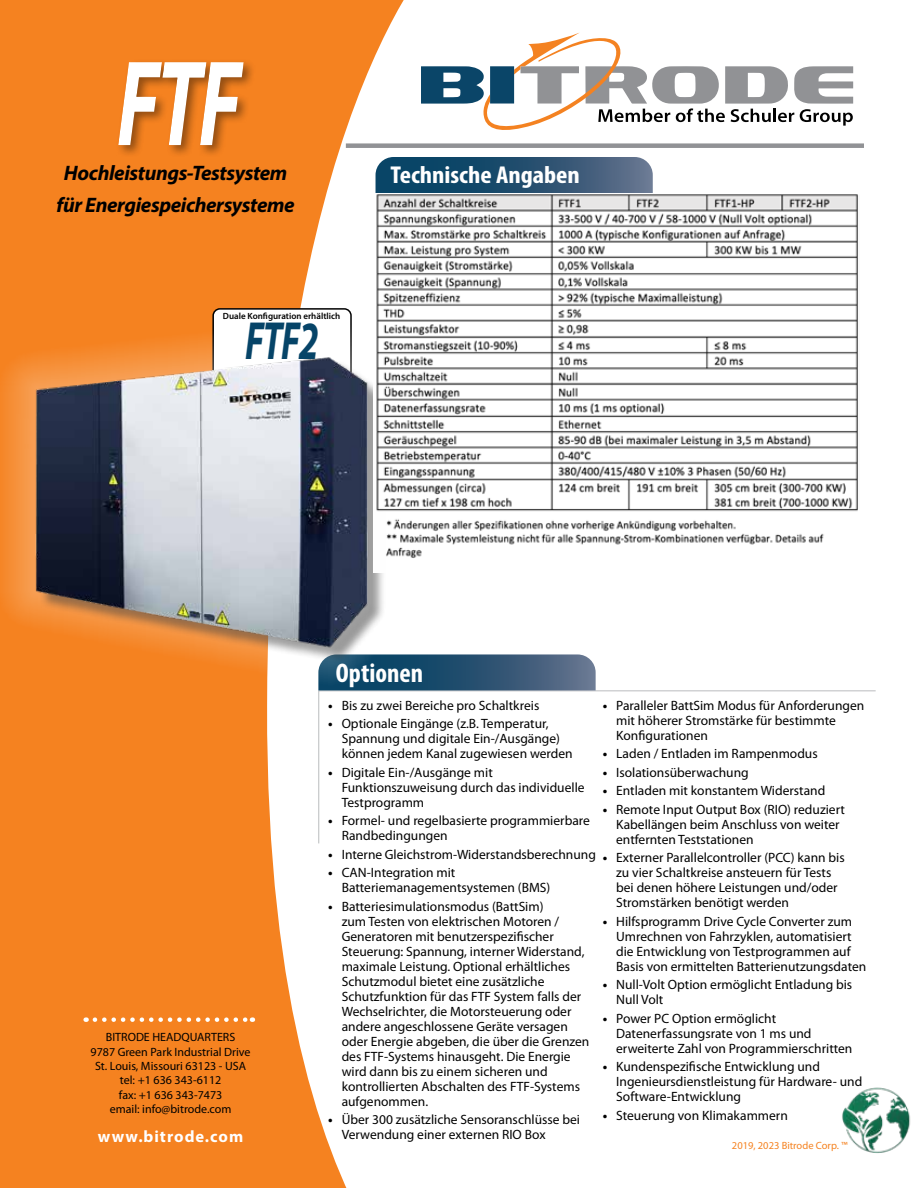
<style>
.page{position:relative;width:918px;height:1188px;background:#fff}
.page>*{position:absolute;margin:0;border:0;box-sizing:border-box;transform-origin:0 0}
.t1{font:italic 700 123px "Myriad Pro";color:#fff;scale:.68 1}
.t2{font:italic 700 54px "Myriad Pro";color:#064468;scale:.68 1}
.t3{font:700 condensed 27px "Myriad Pro";color:#fff}
.t4{font:700 condensed 24.45px "Myriad Pro";color:#fff;scale:1.1 1}
.t5{font:italic 700 21px/31.5px "Myriad Pro";letter-spacing:-.02em;color:#000;text-align:center}
.t6{font:700 16.5px "Myriad Pro";letter-spacing:.06em;color:#fff}
.t7{font:13.5px/15px "Myriad Pro";color:#000}
.t8{font:12px/14.4px "Myriad Pro";color:#000;text-align:center}
.t9{font:10.5px "Myriad Pro";color:#f58220}
.t10{font:600 9px "Myriad Pro";color:#000}
.s1{font-weight:700}
</style>
<div class="page">
<div style="left:346px;top:143px;width:518px;height:5px;background:#919295"></div>
<svg style="left:265px;top:0;width:251px;height:1188px"></svg>
<div style="left:0;top:0;width:265px;height:1188px;background:#f58220"></div>
<svg style="left:212px;top:307px;width:141px;height:10px"></svg>
<svg style="left:318px;top:690px;width:558px;height:154px"></svg>
<svg style="left:318px;top:654px;width:278px;height:36px;background:#395c7a"></svg>
<div style="left:109px;top:55px;width:146px;height:101px;background:#fff;opacity:.75"></div>
<div style="left:0;top:317px;width:408px;height:370px;background:#fff;opacity:.5"></div>
<img style="left:23px;top:344px;width:368px;height:306px">
<svg style="left:95px;top:1017px;width:158px;height:5px"></svg>
<img style="left:842px;top:1087px;width:69px;height:66px">
<svg style="left:421px;top:33px;width:432px;height:97px"></svg>
<img style="left:374px;top:191px;width:484px;height:382px">
<svg style="left:376px;top:157px;width:277px;height:36px;background:#2b5574"></svg>
<h1 class="t1" style="left:117px;top:24px;width:185px">FTF</h1>
<h3 class="t5" style="left:57px;top:157px;width:240px">Hochleistungs-Testsystem für Energiespeichersysteme</h3>
<p class="t10" style="left:223px;top:310px;width:119px">Duale Konfiguration erhältlich</p>
<h2 class="t2" style="left:245px;top:306px;width:110px">FTF2</h2>
<h3 class="t4" style="left:390px;top:159px;width:174px">Technische Angaben</h3>
<p class="t8" style="left:91px;top:1030px;width:162px">BITRODE HEADQUARTERS<br>9787 Green Park Industrial Drive<br>St. Louis, Missouri 63123 - USA tel: +1 636 343-6112<br>fax: +1 636 343-7473<br>email: info@bitrode.com</p>
<p class="t6" style="left:98px;top:1126px;width:147px">www.bitrode.com</p>
<h3 class="t3" style="left:336px;top:656px;width:89px">Optionen</h3>
<p class="t7" style="left:328px;top:698px;width:213px"><span class="s1">•</span> Bis zu zwei Bereiche pro Schaltkreis</p>
<p class="t7" style="left:342px;top:716px;width:233px;text-indent:-14px"><span class="s1">•</span> Optionale Eingänge (z.B. Temperatur,<br>Spannung und digitale Ein-/Ausgänge) können jedem Kanal zugewiesen werden</p>
<p class="t7" style="left:342px;top:765px;width:244px;text-indent:-14px"><span class="s1">•</span> Digitale Ein-/Ausgänge mit<br>Funktionszuweisung durch das individuelle<br>Testprogramm</p>
<p class="t7" style="left:342px;top:813px;width:250px;text-indent:-14px"><span class="s1">•</span> Formel- und regelbasierte programmierbare<br>Randbedingungen</p>
<p class="t7" style="left:328px;top:847px;width:269px"><span class="s1">•</span> Interne Gleichstrom-Widerstandsberechnung</p>
<p class="t7" style="left:342px;top:865px;width:210px;text-indent:-14px"><span class="s1">•</span> CAN-Integration mit<br>Batteriemanagementsystemen (BMS)</p>
<p class="t7" style="left:342px;top:899px;width:249px;text-indent:-14px"><span class="s1">•</span> Batteriesimulationsmodus (BattSim)<br>zum Testen von elektrischen Motoren / Generatoren mit benutzerspezifischer Steuerung: Spannung, interner Widerstand, maximale Leistung. Optional erhältliches Schutzmodul bietet eine zusätzliche Schutzfunktion für das FTF System falls der Wechselrichter, die Motorsteuerung oder andere angeschlossene Geräte versagen oder Energie abgeben, die über die Grenzen des FTF-Systems hinausgeht. Die Energie wird dann bis zu einem sicheren und kontrollierten Abschalten des FTF-Systems aufgenommen.</p>
<p class="t7" style="left:342px;top:1112px;width:240px;text-indent:-14px"><span class="s1">•</span> Über 300 zusätzliche Sensoranschlüsse bei<br>Verwendung einer externen RIO Box</p>
<p class="t7" style="left:616px;top:697px;width:250px;text-indent:-14px"><span class="s1">•</span> Paralleler BattSim Modus für Anforderungen mit höherer Stromstärke für bestimmte<br>Konfigurationen</p>
<p class="t7" style="left:603px;top:746px;width:217px"><span class="s1">•</span> Laden / Entladen im Rampenmodus</p>
<p class="t7" style="left:603px;top:765px;width:148px"><span class="s1">•</span> Isolationsüberwachung</p>
<p class="t7" style="left:603px;top:783px;width:224px"><span class="s1">•</span> Entladen mit konstantem Widerstand</p>
<p class="t7" style="left:616px;top:802px;width:230px;text-indent:-14px"><span class="s1">•</span> Remote Input Output Box (RIO) reduziert<br>Kabellängen beim Anschluss von weiter entfernten Teststationen</p>
<p class="t7" style="left:616px;top:850px;width:230px;text-indent:-14px"><span class="s1">•</span> Externer Parallelcontroller (PCC) kann bis zu vier Schaltkreise ansteuern für Tests bei denen höhere Leistungen und/oder Stromstärken benötigt werden</p>
<p class="t7" style="left:616px;top:914px;width:252px;text-indent:-14px"><span class="s1">•</span> Hilfsprogramm Drive Cycle Converter zum Umrechnen von Fahrzyklen, automatisiert die Entwicklung von Testprogrammen auf Basis von ermittelten Batterienutzungsdaten</p>
<p class="t7" style="left:616px;top:977px;width:238px;text-indent:-14px"><span class="s1">•</span> Null-Volt Option ermöglicht Entladung bis<br>Null Volt</p>
<p class="t7" style="left:616px;top:1011px;width:238px;text-indent:-14px"><span class="s1">•</span> Power PC Option ermöglicht<br>Datenerfassungsrate von 1 ms und erweiterte Zahl von Programmierschritten</p>
<p class="t7" style="left:616px;top:1059px;width:248px;text-indent:-14px"><span class="s1">•</span> Kundenspezifische Entwicklung und<br>Ingenieursdienstleistung für Hardware- und<br>Software-Entwicklung</p>
<p class="t7" style="left:603px;top:1108px;width:187px"><span class="s1">•</span> Steuerung von Klimakammern</p>
<p class="t9" style="left:732px;top:1139px;width:117px">2019, 2023 Bitrode Corp. ™</p>
</div>
